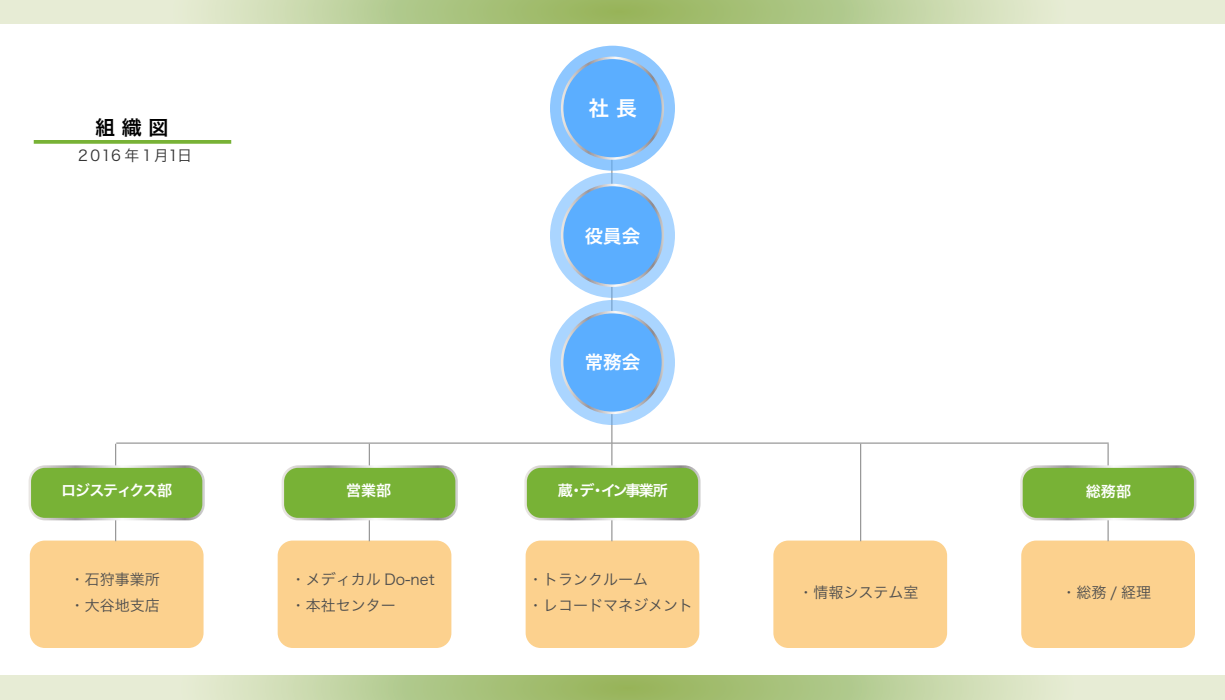
<style>
.page{position:relative;width:1225px;height:700px;background:#fff}
.page>*{position:absolute;margin:0;border:0;box-sizing:border-box;transform-origin:0 0}
.t1{font:20.88px "Hira Kaku Pro W6";color:#fff}
.t2{font:20px "Hira Kaku Pro W6";color:#000}
.t3{font:18.5px "Hira Kaku Pro W6";color:#fff}
.t4{font:15px/26.2px "Hira Kaku Pro W3";color:#4d4d4d}
.t5{font:15px "Hira Kaku Pro W6";letter-spacing:-.07em;color:#fff}
.t6{font:15px "Hira Kaku Pro W3";letter-spacing:-.21em;color:#333}
</style>
<div class="page">
<div style="left:30px;top:541px;width:174px;height:107px;background:#fcd18e;border-radius:15px"></div>
<div style="left:278px;top:541px;width:173px;height:107px;background:#fcd18e;border-radius:15px"></div>
<div style="left:773px;top:541px;width:174px;height:107px;background:#fcd18e;border-radius:15px"></div>
<div style="left:526px;top:541px;width:173px;height:107px;background:#fcd18e;border-radius:15px"></div>
<div style="left:1021px;top:541px;width:174px;height:107px;background:#fcd18e;border-radius:15px"></div>
<hr style="left:115px;top:444px;width:1px;height:97px;background:#999">
<hr style="left:1108px;top:444px;width:1px;height:97px;background:#999">
<hr style="left:611px;top:116px;width:1px;height:328px;background:#999">
<svg style="left:1020px;top:465px;width:176px;height:55px;background:#84b64b"></svg>
<svg style="left:0;top:0;width:1225px;height:24px;background:#c5d5a5"></svg>
<svg style="left:0;top:675px;width:1225px;height:25px;background:#c5d5a5"></svg>
<div style="left:550px;top:173px;width:125px;height:125px;background:#aad5ff;border-radius:50%"></div>
<svg style="left:561px;top:184px;width:103px;height:103px"></svg>
<div style="left:550px;top:300px;width:125px;height:125px;background:#aad5ff;border-radius:50%"></div>
<svg style="left:561px;top:311px;width:103px;height:103px"></svg>
<svg style="left:29px;top:465px;width:176px;height:55px;background:#84b64a"></svg>
<div style="left:550px;top:46px;width:125px;height:125px;background:#8ec7ff;border-radius:50%"></div>
<svg style="left:561px;top:57px;width:103px;height:103px"></svg>
<hr style="left:369px;top:444px;width:1px;height:97px;background:#999">
<svg style="left:282px;top:465px;width:176px;height:55px;background:#84b64a"></svg>
<hr style="left:611px;top:444px;width:1px;height:97px;background:#999">
<hr style="left:860px;top:444px;width:1px;height:97px;background:#999">
<svg style="left:524px;top:465px;width:177px;height:55px;background:#84b64b"></svg>
<hr style="left:116px;top:442px;width:495px;height:2px;background:#999">
<hr style="left:611px;top:442px;width:498px;height:2px;background:#999">
<svg style="left:34px;top:140px;width:197px;height:4px"></svg>
<h2 class="t2" style="left:95px;top:109px;width:75px">組 織 図</h2>
<p class="t6" style="left:76px;top:142px;width:118px">２０１6 年 1 月１日</p>
<p class="t5" style="left:61px;top:477px;width:113px">ロジスティクス部</p>
<h1 class="t1" style="left:588px;top:89px;width:50px">社 長</h1>
<p class="t3" style="left:585px;top:219px;width:57px">役員会</p>
<p class="t3" style="left:585px;top:345px;width:57px">常務会</p>
<p class="t5" style="left:346px;top:477px;width:46px">営業部</p>
<p class="t5" style="left:558px;top:477px;width:111px">蔵・デ・イン事業所</p>
<p class="t4" style="left:70px;top:565px;width:91px">・石狩事業所・大谷地支店</p>
<p class="t4" style="left:291px;top:565px;width:145px">・メディカル Do-net・本社センター</p>
<p class="t4" style="left:528px;top:565px;width:166px">・トランクルーム<br>・レコードマネジメント</p>
<p class="t5" style="left:1086px;top:478px;width:47px">総務部</p>
<p class="t4" style="left:798px;top:578px;width:121px">・情報システム室</p>
<p class="t4" style="left:1061px;top:578px;width:91px">・総務/ 経理</p>
</div>
